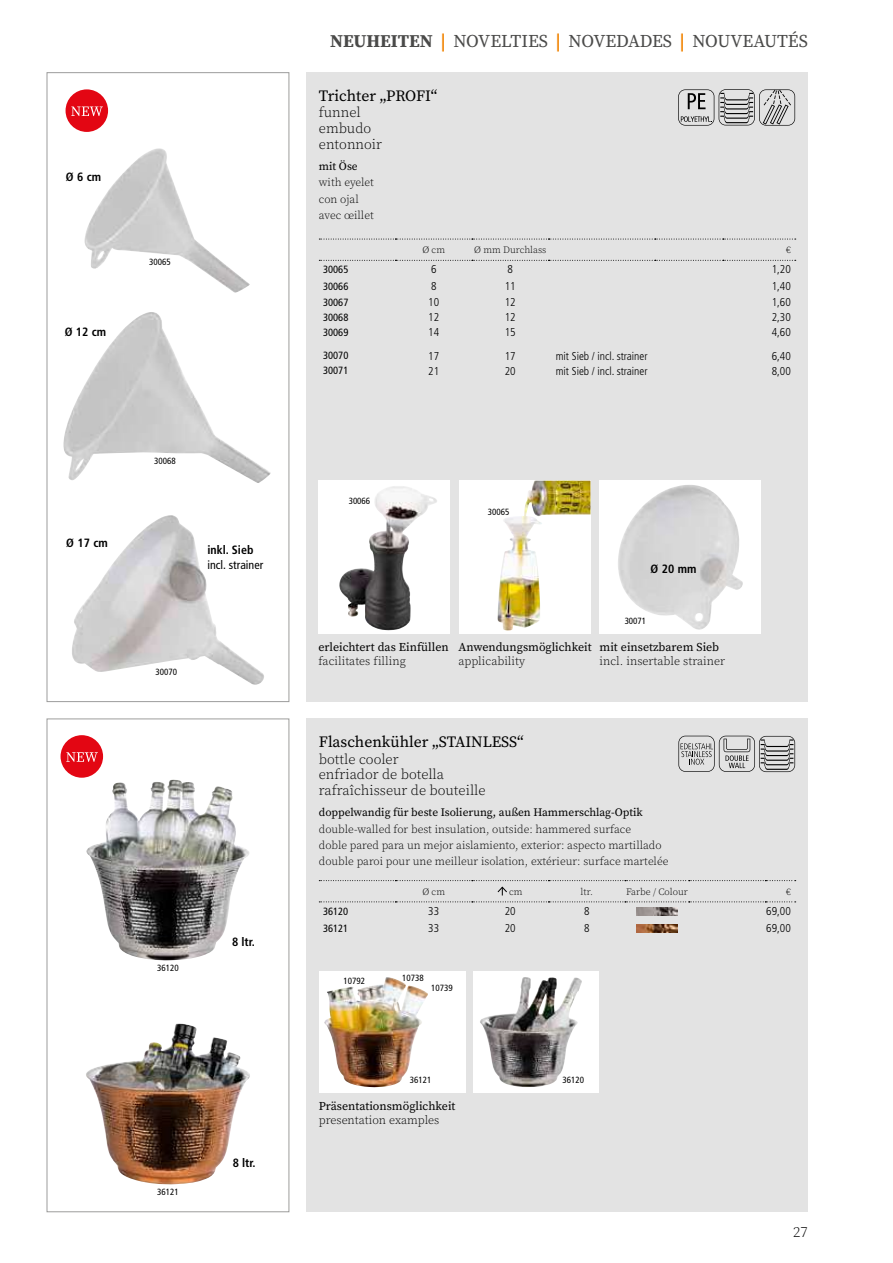
<style>
.page{position:relative;width:893px;height:1263px;background:#fff}
.page>*{position:absolute;margin:0;border:0;box-sizing:border-box;transform-origin:0 0}
.t1{font:18px "Source Serif Pro";letter-spacing:-.01em;color:#4a4a49}
.t2{font:15.75px "Source Serif Pro";color:#000}
.t3{font:300 15px "Source Serif Pro";color:#000}
.t4{font:300 14.25px/15.8px "Source Serif Pro";color:#000}
.t5{font:12px "Source Serif Pro";color:#000}
.t6{font:300 12px "Source Serif Pro";color:#000}
.t7{font:700 condensed 12px "Frutiger LT Std";color:#000}
.t8{font:condensed 12px "Frutiger LT Std";color:#000}
.t9{font:300 11.4px/16.4px "Source Serif Pro";color:#000}
.t10{font:300 condensed 11.4px "Frutiger LT Std";color:#000}
.t11{font:11.4px "Source Serif Pro";color:#000}
.t12{font:condensed 10.5px "Frutiger LT Std";color:#000}
.t13{font:300 9.75px "Source Serif Pro";color:#000}
.t14{font:condensed 9px "Frutiger LT Std";color:#000}
.s1{font-weight:700}
.s2{font-weight:700;color:#f18606}
</style>
<div class="page">
<div style="left:306px;top:72px;width:502px;height:630px;background:#e3e3e3"></div>
<img style="left:84px;top:148px;width:166px;height:145px">
<div style="left:47px;top:72px;width:242px;height:630px;border:1px solid #9d9d9c"></div>
<div style="left:66px;top:89px;width:42px;height:43px;background:#e30613;border-radius:50%"></div>
<svg style="left:71px;top:106px;width:32px;height:10px"></svg>
<svg style="left:678px;top:89px;width:117px;height:37px"></svg>
<img style="left:72px;top:515px;width:192px;height:170px">
<svg style="left:319px;top:239px;width:477px;height:1px"></svg>
<svg style="left:319px;top:260px;width:477px;height:1px"></svg>
<img style="left:63px;top:312px;width:208px;height:171px">
<div style="left:318px;top:481px;width:132px;height:153px;background:#fff"></div>
<img style="left:339px;top:486px;width:98px;height:145px">
<div style="left:459px;top:481px;width:131px;height:153px;background:#fff"></div>
<img style="left:498px;top:481px;width:44px;height:149px">
<div style="left:600px;top:481px;width:161px;height:153px;background:#fff"></div>
<img style="left:618px;top:485px;width:125px;height:145px">
<div style="left:306px;top:719px;width:502px;height:493px;background:#e3e3e3"></div>
<img style="left:86px;top:780px;width:163px;height:181px">
<div style="left:47px;top:719px;width:242px;height:493px;border:1px solid #9d9d9c"></div>
<svg style="left:678px;top:736px;width:117px;height:36px"></svg>
<div style="left:61px;top:735px;width:42px;height:43px;background:#e30613;border-radius:50%"></div>
<svg style="left:66px;top:752px;width:32px;height:10px"></svg>
<div style="left:474px;top:971px;width:125px;height:122px;background:#fff"></div>
<img style="left:480px;top:977px;width:102px;height:110px">
<div style="left:319px;top:971px;width:146px;height:122px;background:#fff"></div>
<img style="left:324px;top:977px;width:104px;height:110px">
<svg style="left:319px;top:880px;width:477px;height:1px"></svg>
<svg style="left:319px;top:901px;width:477px;height:1px"></svg>
<svg style="left:497px;top:887px;width:10px;height:8px"></svg>
<img style="left:637px;top:907px;width:40px;height:8px">
<img style="left:637px;top:924px;width:40px;height:8px">
<img style="left:86px;top:1024px;width:164px;height:161px">
<p class="t7" style="left:66px;top:169px;width:37px">Ø 6 cm</p>
<p class="t7" style="left:65px;top:324px;width:43px">Ø 12 cm</p>
<p class="t14" style="left:149px;top:256px;width:23px">30065</p>
<p class="t7" style="left:66px;top:536px;width:43px">Ø 17 cm</p>
<p class="t14" style="left:154px;top:455px;width:23px">30068</p>
<p class="t7" style="left:207px;top:543px;width:48px">inkl. Sieb</p>
<p class="t8" style="left:207px;top:558px;width:57px">incl. strainer</p>
<p class="t14" style="left:156px;top:667px;width:23px">30070</p>
<p class="t14" style="left:157px;top:963px;width:23px">36120</p>
<p class="t7" style="left:232px;top:935px;width:24px">8 ltr.</p>
<p class="t14" style="left:157px;top:1187px;width:23px">36121</p>
<p class="t7" style="left:233px;top:1156px;width:24px">8 ltr.</p>
<h1 class="t1" style="left:330px;top:29px;width:479px"><span class="s1">NEUHEITEN</span> <span class="s2">|</span> NOVELTIES <span class="s2">|</span> NOVEDADES <span class="s2">|</span> NOUVEAUTÉS</h1>
<h2 class="t2" style="left:319px;top:85px;width:120px">Trichter „PROFI“</h2>
<p class="t4" style="left:319px;top:105px;width:65px">funnel embudo entonnoir</p>
<p class="t11" style="left:319px;top:159px;width:40px">mit Öse</p>
<p class="t9" style="left:319px;top:174px;width:57px">with eyelet con ojal avec œillet</p>
<p class="t13" style="left:422px;top:244px;width:24px">Ø cm</p>
<p class="t13" style="left:474px;top:244px;width:74px">Ø mm Durchlass</p>
<p class="t13" style="left:786px;top:244px;width:6px">€</p>
<p class="t12" style="left:323px;top:263px;width:27px">30065</p>
<p class="t10" style="left:431px;top:263px;width:7px">6</p>
<p class="t10" style="left:507px;top:263px;width:7px">8</p>
<p class="t10" style="left:772px;top:263px;width:21px">1,20</p>
<p class="t12" style="left:323px;top:280px;width:27px">30066</p>
<p class="t10" style="left:431px;top:280px;width:7px">8</p>
<p class="t10" style="left:505px;top:280px;width:12px">11</p>
<p class="t10" style="left:772px;top:280px;width:21px">1,40</p>
<p class="t12" style="left:323px;top:296px;width:27px">30067</p>
<p class="t10" style="left:428px;top:296px;width:12px">10</p>
<p class="t10" style="left:505px;top:296px;width:12px">12</p>
<p class="t10" style="left:772px;top:296px;width:21px">1,60</p>
<p class="t12" style="left:323px;top:311px;width:27px">30068</p>
<p class="t10" style="left:428px;top:311px;width:12px">12</p>
<p class="t10" style="left:505px;top:311px;width:12px">12</p>
<p class="t10" style="left:772px;top:311px;width:21px">2,30</p>
<p class="t12" style="left:323px;top:326px;width:27px">30069</p>
<p class="t10" style="left:428px;top:326px;width:12px">14</p>
<p class="t10" style="left:505px;top:326px;width:12px">15</p>
<p class="t10" style="left:772px;top:326px;width:21px">4,60</p>
<p class="t12" style="left:323px;top:350px;width:27px">30070</p>
<p class="t10" style="left:428px;top:349px;width:12px">17</p>
<p class="t10" style="left:505px;top:349px;width:12px">17</p>
<p class="t10" style="left:556px;top:349px;width:93px">mit Sieb / incl. strainer</p>
<p class="t10" style="left:772px;top:349px;width:21px">6,40</p>
<p class="t12" style="left:323px;top:365px;width:27px">30071</p>
<p class="t10" style="left:428px;top:364px;width:12px">21</p>
<p class="t10" style="left:505px;top:364px;width:12px">20</p>
<p class="t10" style="left:556px;top:364px;width:93px">mit Sieb / incl. strainer</p>
<p class="t10" style="left:772px;top:364px;width:21px">8,00</p>
<p class="t14" style="left:349px;top:496px;width:23px">30066</p>
<p class="t14" style="left:488px;top:506px;width:23px">30065</p>
<p class="t7" style="left:651px;top:562px;width:47px">Ø 20 mm</p>
<p class="t5" style="left:318px;top:639px;width:132px">erleichtert das Einfüllen</p>
<p class="t6" style="left:318px;top:654px;width:89px">facilitates filling</p>
<p class="t5" style="left:459px;top:639px;width:135px">Anwendungsmöglichkeit</p>
<p class="t6" style="left:459px;top:654px;width:68px">applicability</p>
<p class="t14" style="left:625px;top:615px;width:23px">30071</p>
<p class="t5" style="left:600px;top:639px;width:121px">mit einsetzbarem Sieb</p>
<p class="t6" style="left:600px;top:654px;width:127px">incl. insertable strainer</p>
<h2 class="t2" style="left:319px;top:731px;width:206px">Flaschenkühler „STAINLESS“</h2>
<p class="t4" style="left:319px;top:751px;width:168px">bottle cooler<br>enfriador de botella rafraîchisseur de bouteille</p>
<p class="t11" style="left:319px;top:805px;width:325px">doppelwandig für beste Isolierung, außen Hammerschlag-Optik</p>
<p class="t9" style="left:319px;top:821px;width:351px">double-walled for best insulation, outside: hammered surface<br>doble pared para un mejor aislamiento, exterior: aspecto martillado double paroi pour une meilleur isolation, extérieur: surface martelée</p>
<p class="t13" style="left:422px;top:885px;width:24px">Ø cm</p>
<p class="t13" style="left:509px;top:886px;width:15px">cm</p>
<p class="t13" style="left:581px;top:885px;width:14px">ltr.</p>
<p class="t13" style="left:626px;top:885px;width:63px">Farbe / Colour</p>
<p class="t13" style="left:786px;top:885px;width:6px">€</p>
<p class="t12" style="left:323px;top:905px;width:27px">36120</p>
<p class="t10" style="left:428px;top:905px;width:12px">33</p>
<p class="t10" style="left:505px;top:905px;width:12px">20</p>
<p class="t10" style="left:584px;top:905px;width:7px">8</p>
<p class="t10" style="left:766px;top:905px;width:26px">69,00</p>
<p class="t12" style="left:323px;top:922px;width:27px">36121</p>
<p class="t10" style="left:428px;top:922px;width:12px">33</p>
<p class="t10" style="left:505px;top:922px;width:12px">20</p>
<p class="t10" style="left:584px;top:922px;width:7px">8</p>
<p class="t10" style="left:766px;top:922px;width:26px">69,00</p>
<p class="t14" style="left:344px;top:975px;width:23px">10792</p>
<p class="t14" style="left:402px;top:972px;width:23px">10738</p>
<p class="t14" style="left:431px;top:983px;width:23px">10739</p>
<p class="t14" style="left:410px;top:1074px;width:23px">36121</p>
<p class="t14" style="left:562px;top:1074px;width:23px">36120</p>
<p class="t5" style="left:319px;top:1098px;width:138px">Präsentationsmöglichkeit</p>
<p class="t6" style="left:319px;top:1113px;width:122px">presentation examples</p>
<h3 class="t3" style="left:793px;top:1223px;width:16px">27</h3>
</div>
